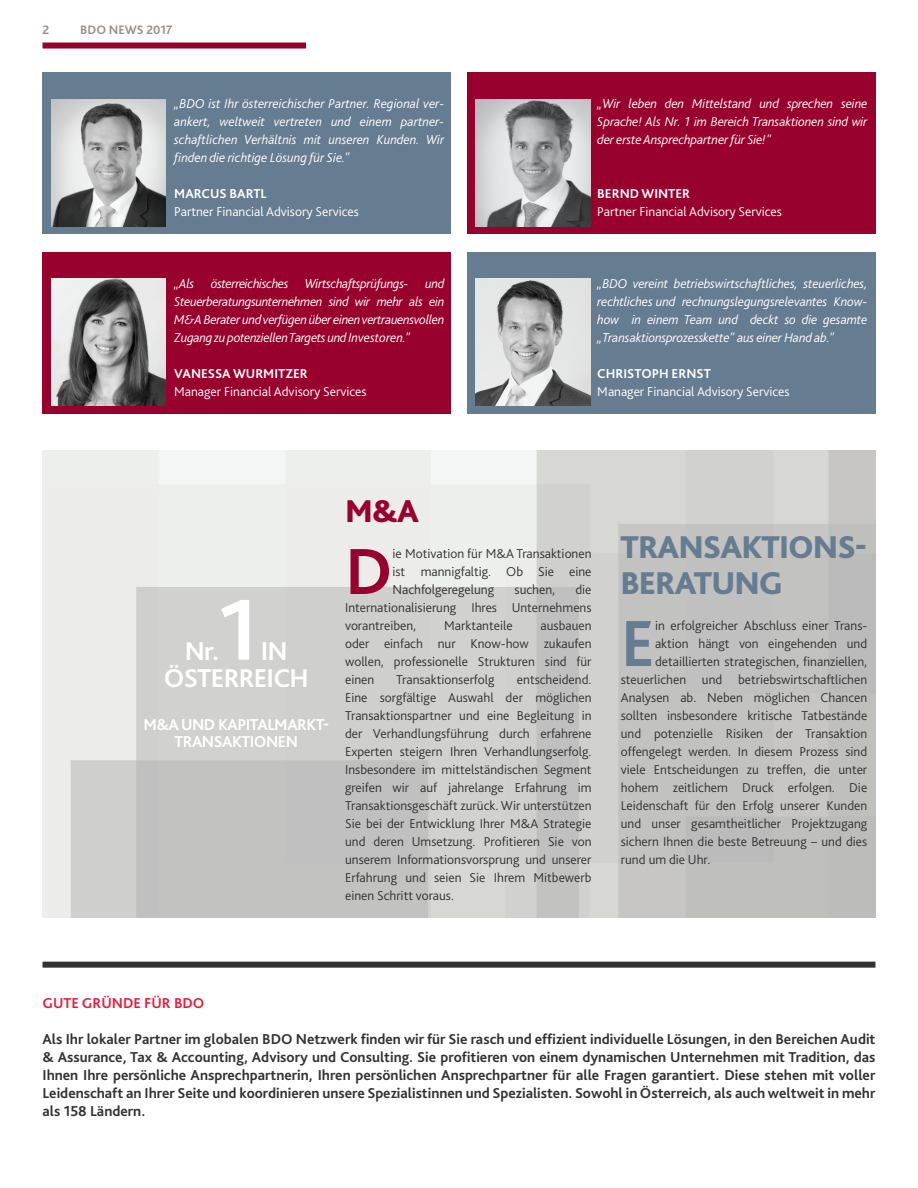
<style>
.page{position:relative;width:918px;height:1188px;background:#fff}
.page>*{position:absolute;margin:0;border:0;box-sizing:border-box;transform-origin:0 0}
.t1{font:700 90px "Bliss Pro";color:#fff}
.t2{font:700 68.1px "Bliss Pro";color:#98012d}
.t3{font:700 68.1px "Bliss Pro";color:#667c90}
.t4{font:800 33px/36px "Bliss Pro";letter-spacing:-.03em;color:#667c90}
.t5{font:800 33px "Bliss Pro";color:#98012d}
.t6{font:700 27px/27px "Bliss Pro";letter-spacing:-.03em;color:#fff}
.t7{font:700 16.5px/16.5px "Bliss Pro";letter-spacing:-.03em;color:#fff;text-align:center}
.t8{font:700 15px/18px "Bliss Pro";color:#333231;text-align:justify}
.t9{font:700 15px "Bliss Pro";color:#ed1a3a}
.t10{font:300 13.5px/18px "Bliss Pro";color:#333231;text-align:justify}
.t11{font:italic 300 13.5px/18px "Bliss Pro";letter-spacing:-.01em;color:#fff;text-align:justify}
.t12{font:300 13.5px "Bliss Pro";color:#fff}
.t13{font:700 13.5px "Bliss Pro";color:#fff}
.t14{font:700 12.75px "Bliss Pro";color:#9d8d85}
</style>
<div class="page">
<div style="left:43px;top:962px;width:832px;height:6px;background:#333231"></div>
<img style="left:43px;top:450px;width:832px;height:468px">
<div style="left:43px;top:43px;width:263px;height:6px;background:#98012d"></div>
<div style="left:43px;top:72px;width:408px;height:162px;background:#667c90"></div>
<div style="left:467px;top:72px;width:408px;height:162px;background:#98012d"></div>
<div style="left:43px;top:252px;width:408px;height:162px;background:#98012d"></div>
<div style="left:467px;top:252px;width:408px;height:162px;background:#667c90"></div>
<img style="left:51px;top:279px;width:115px;height:126px">
<img style="left:476px;top:279px;width:115px;height:126px">
<img style="left:476px;top:100px;width:115px;height:126px">
<img style="left:51px;top:100px;width:115px;height:126px">
<p class="t14" style="left:43px;top:22px;width:8px">2</p>
<p class="t14" style="left:80px;top:22px;width:94px">BDO NEWS 2017</p>
<p class="t11" style="left:174px;top:94px;width:272px">„BDO ist Ihr österreichischer Partner. Regional ver&shy;ankert, weltweit vertreten und einem partner&shy;schaftlichen Verhältnis mit unseren Kunden. Wir finden die richtige Lösung für Sie."</p>
<p class="t13" style="left:174px;top:185px;width:94px">MARCUS BARTL</p>
<p class="t12" style="left:174px;top:203px;width:186px">Partner Financial Advisory Services</p>
<p class="t11" style="left:597px;top:94px;width:272px">„Wir leben den Mittelstand und sprechen seine Sprache! Als Nr. 1 im Bereich Transaktionen sind wir der erste Ansprechpartner für Sie!"</p>
<p class="t13" style="left:597px;top:185px;width:94px">BERND WINTER</p>
<p class="t12" style="left:597px;top:203px;width:186px">Partner Financial Advisory Services</p>
<p class="t11" style="left:174px;top:274px;width:272px">„Als österreichisches Wirtschaftsprüfungs- und Steuerberatungsunternehmen sind wir mehr als ein M&amp;A Berater und verfügen über einen vertrauensvollen Zugang zu potenziellen Targets und Investoren."</p>
<p class="t11" style="left:597px;top:274px;width:272px">„BDO vereint betriebswirtschaftliches, steuerliches, rechtliches und rechnungslegungsrelevantes Know&shy;how in einem Team und deckt so die gesamte „Transaktionsprozesskette" aus einer Hand ab."</p>
<p class="t13" style="left:597px;top:365px;width:115px">CHRISTOPH ERNST</p>
<p class="t12" style="left:597px;top:383px;width:194px">Manager Financial Advisory Services</p>
<p class="t13" style="left:174px;top:365px;width:135px">VANESSA WURMITZER</p>
<p class="t12" style="left:174px;top:383px;width:194px">Manager Financial Advisory Services</p>
<h1 class="t1" style="left:218px;top:574px;width:42px">1</h1>
<h3 class="t6" style="left:164px;top:637px;width:147px;text-indent:97px">IN<br>ÖSTERREICH</h3>
<p class="t7" style="left:143px;top:716px;width:187px">M&amp;A UND KAPITALMARKT-<br>TRANSAKTIONEN</p>
<h3 class="t6" style="left:185px;top:637px;width:36px">Nr.</h3>
<h3 class="t5" style="left:345px;top:491px;width:75px">M&amp;A</h3>
<h2 class="t2" style="left:345px;top:529px;width:49px">D</h2>
<p class="t10" style="left:392px;top:544px;width:201px">ie Motivation für M&amp;A Transaktionen ist mannigfaltig. Ob Sie eine Nachfolgeregelung</p>
<p class="t10" style="left:345px;top:580px;width:248px;text-indent:230px">die Internationalisierung Ihres Unternehmens vorantreiben,</p>
<p class="t10" style="left:515px;top:580px;width:42px">suchen,</p>
<p class="t10" style="left:345px;top:616px;width:248px;text-indent:195px">ausbauen oder einfach nur Know-how zukaufen wollen, professionelle Strukturen sind für einen</p>
<p class="t10" style="left:444px;top:616px;width:70px">Marktanteile</p>
<p class="t10" style="left:345px;top:670px;width:248px;text-indent:172px">entscheidend.<br>Eine sorgfältige Auswahl der möglichen Transaktionspartner und eine Begleitung in der Verhandlungsführung durch erfahrene Experten steigern Ihren Verhandlungserfolg.<br>Insbesondere im mittelständischen Segment greifen wir auf jahrelange Erfahrung im Transaktionsgeschäft zurück. Wir unterstützen Sie bei der Entwicklung Ihrer M&amp;A Strategie und deren Umsetzung. Profitieren Sie von unserem Informationsvorsprung und unserer Erfahrung und seien Sie Ihrem Mitbewerb einen Schritt voraus.</p>
<p class="t10" style="left:396px;top:670px;width:100px">Transaktionserfolg</p>
<h3 class="t4" style="left:621px;top:528px;width:248px">TRANSAKTIONS-<br>BERATUNG</h3>
<h2 class="t3" style="left:621px;top:601px;width:36px">E</h2>
<p class="t10" style="left:655px;top:616px;width:214px">in erfolgreicher Abschluss einer Trans-</p>
<p class="t10" style="left:655px;top:634px;width:214px">aktion hängt von eingehenden und</p>
<p class="t10" style="left:655px;top:652px;width:214px">detaillierten strategischen, finanziellen,</p>
<p class="t10" style="left:621px;top:670px;width:248px">steuerlichen und betriebswirtschaftlichen</p>
<p class="t10" style="left:621px;top:688px;width:248px">Analysen ab. Neben möglichen Chancen</p>
<p class="t10" style="left:621px;top:706px;width:248px">sollten insbesondere kritische Tatbestände</p>
<p class="t10" style="left:621px;top:724px;width:248px">und potenzielle Risiken der Transaktion</p>
<p class="t10" style="left:621px;top:742px;width:248px">offengelegt werden. In diesem Prozess sind</p>
<p class="t10" style="left:621px;top:760px;width:248px">viele Entscheidungen zu treffen, die unter</p>
<p class="t10" style="left:621px;top:778px;width:248px">hohem zeitlichem Druck erfolgen. Die</p>
<p class="t10" style="left:621px;top:796px;width:248px">Leidenschaft für den Erfolg unserer Kunden</p>
<p class="t10" style="left:621px;top:814px;width:248px">und unser gesamtheitlicher Projektzugang</p>
<p class="t10" style="left:621px;top:832px;width:248px">sichern Ihnen die beste Betreuung – und dies</p>
<p class="t10" style="left:621px;top:850px;width:91px">rund um die Uhr.</p>
<p class="t9" style="left:43px;top:994px;width:163px">GUTE GRÜNDE FÜR BDO</p>
<p class="t8" style="left:43px;top:1030px;width:835px">Als Ihr lokaler Partner im globalen BDO Netzwerk finden wir für Sie rasch und effizient individuelle Lösungen, in den Bereichen Audit &amp; Assurance, Tax &amp; Accounting, Advisory und Consulting. Sie profitieren von einem dynamischen Unternehmen mit Tradition, das Ihnen Ihre persönliche Ansprechpartnerin, Ihren persönlichen Ansprechpartner für alle Fragen garantiert. Diese stehen mit voller Leidenschaft an Ihrer Seite und koordinieren unsere Spezialistinnen und Spezialisten. Sowohl in Österreich, als auch weltweit in mehr als 158 Ländern.</p>
</div>
